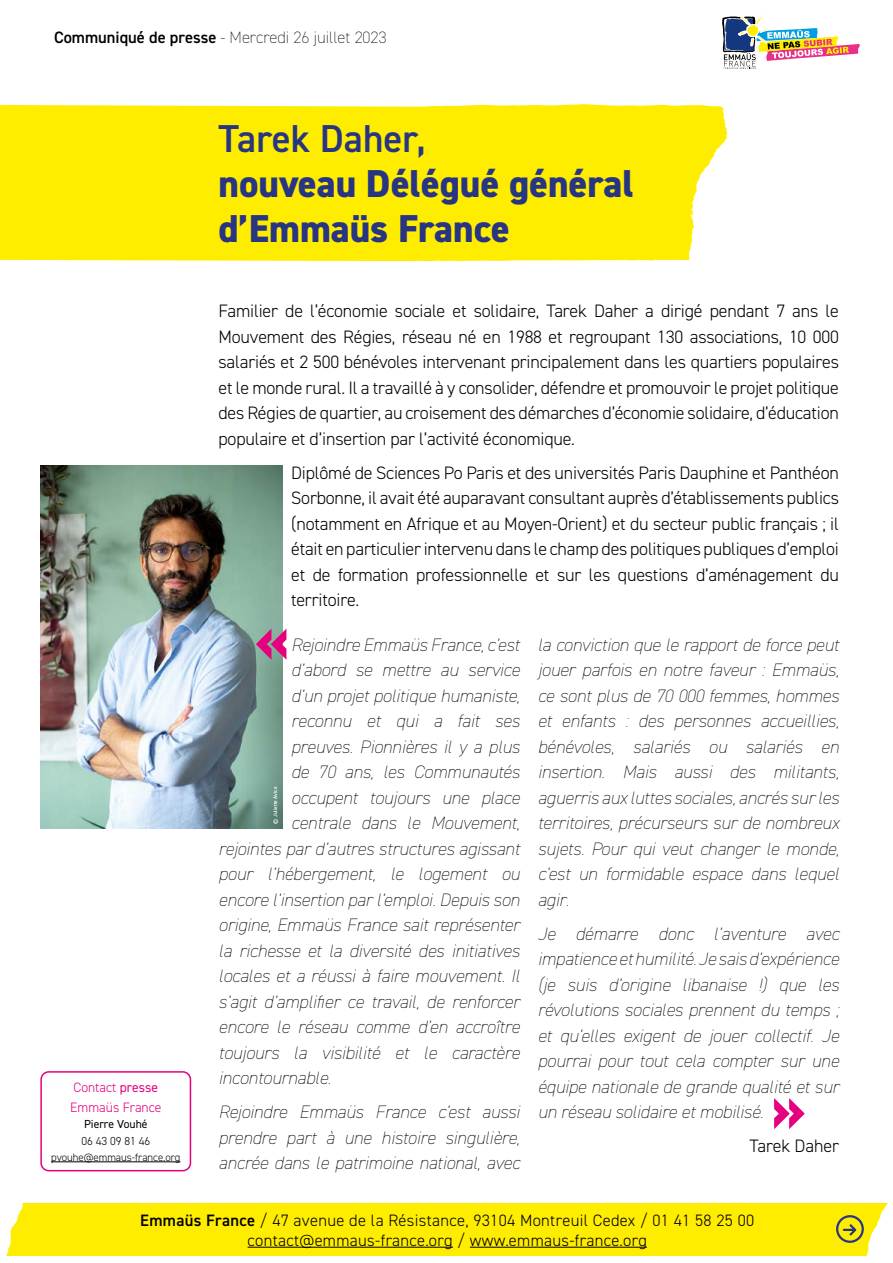
<style>
.page{position:relative;width:893px;height:1263px;background:#fff}
.page>*{position:absolute;margin:0;border:0;box-sizing:border-box;transform-origin:0 0}
.t1{font:800 67.5px "DIN2014";color:#e6007d}
.t2{font:800 39px/45px "DIN2014";color:#283583}
.t3{font:600 39px "DIN2014";color:#283583}
.t4{font:italic 200 18px/25.5px "DIN2014";letter-spacing:-.005em;color:#000;text-align:justify}
.t5{font:300 18px/25.5px "DIN2014";letter-spacing:-.01em;color:#000;text-align:justify}
.t6{font:300 16.5px/19.8px "DIN2014";letter-spacing:.02em;color:#000;text-align:center}
.t7{font:200 16.5px "DIN2014";color:#000}
.t8{font:300 13.65px/19px "DIN2014";color:#e6007d}
.t9{font:11.7px "DIN2014";color:#000}
.t10{font:300 11.7px "DIN2014";color:#000}
.t11{font:300 10.8px "DIN2014";color:#000}
.t12{font:600 5.4px "DIN2014";color:#fff}
.s1{font-weight:600}
.s2{font-weight:400}
</style>
<div class="page">
<div style="left:0;top:104px;width:727px;height:158px;background:#ffed00"></div>
<svg style="left:722px;top:14px;width:138px;height:55px"></svg>
<hr style="left:51px;top:1161px;width:129px;height:1px;background:#000">
<div style="left:40px;top:1071px;width:151px;height:100px;border:2px solid #e6007d;border-radius:8px"></div>
<div style="left:6px;top:1203px;width:882px;height:52px;background:#ffed00"></div>
<hr style="left:248px;top:1247px;width:205px;height:1px;background:#000">
<hr style="left:470px;top:1247px;width:177px;height:1px;background:#000">
<img style="left:40px;top:465px;width:243px;height:363px">
<svg style="left:843px;top:1224px;width:13px;height:11px"></svg>
<div style="left:836px;top:1215px;width:28px;height:28px;border:2px solid #283583;border-radius:50%"></div>
<p class="t7" style="left:54px;top:27px;width:334px"><span class="s1">Communiqué de presse</span> - Mercredi 26 juillet 2023</p>
<p class="t8" style="left:70px;top:1078px;width:93px">Contact <span class="s2">presse<br></span>Emmaüs France</p>
<p class="t9" style="left:84px;top:1117px;width:65px">Pierre Vouhé</p>
<p class="t10" style="left:81px;top:1134px;width:70px">06 43 09 81 46</p>
<p class="t11" style="left:51px;top:1150px;width:131px">pvouhe@emmaus-france.org</p>
<h2 class="t3" style="left:218px;top:113px;width:209px">Tarek Daher,</h2>
<h2 class="t2" style="left:218px;top:161px;width:417px">nouveau Délégué général d’Emmaüs France</h2>
<p class="t5" style="left:218px;top:298px;width:622px">Familier de l’économie sociale et solidaire, Tarek Daher a dirigé pendant 7 ans le Mouvement des Régies, réseau né en 1988 et regroupant 130 associations, 10 000 salariés et 2 500 bénévoles intervenant principalement dans les quartiers populaires et le monde rural. Il a travaillé à y consolider, défendre et promouvoir le projet politique des Régies de quartier, au croisement des démarches d’économie solidaire, d’éducation populaire et d’insertion par l’activité économique.</p>
<p class="t5" style="left:291px;top:460px;width:549px">Diplômé de Sciences Po Paris et des universités Paris Dauphine et Panthéon Sorbonne, il avait été auparavant consultant auprès d’établissements publics (notamment en Afrique et au Moyen-Orient) et du secteur public français ; il était en particulier intervenu dans le champ des politiques publiques d’emploi et de formation professionnelle et sur les questions d’aménagement du territoire.</p>
<p class="t4" style="left:291px;top:632px;width:230px">Rejoindre Emmaüs France, c’est</p>
<p class="t4" style="left:291px;top:657px;width:230px">d’abord se mettre au service</p>
<p class="t4" style="left:291px;top:683px;width:230px">d’un projet politique humaniste,</p>
<p class="t4" style="left:291px;top:708px;width:230px">reconnu et qui a fait ses</p>
<p class="t4" style="left:291px;top:734px;width:230px">preuves. Pionnières il y a plus</p>
<p class="t4" style="left:291px;top:759px;width:230px">de 70 ans, les Communautés</p>
<p class="t4" style="left:291px;top:785px;width:230px">occupent toujours une place</p>
<p class="t4" style="left:291px;top:810px;width:230px">centrale dans le Mouvement,</p>
<p class="t4" style="left:218px;top:836px;width:303px">rejointes par d’autres structures agissant</p>
<p class="t4" style="left:218px;top:861px;width:303px">pour l’hébergement, le logement ou</p>
<p class="t4" style="left:218px;top:887px;width:303px">encore l’insertion par l’emploi. Depuis son</p>
<p class="t4" style="left:218px;top:912px;width:303px">origine, Emmaüs France sait représenter</p>
<p class="t4" style="left:218px;top:938px;width:303px">la richesse et la diversité des initiatives</p>
<p class="t4" style="left:218px;top:963px;width:303px">locales et a réussi à faire mouvement. Il</p>
<p class="t4" style="left:218px;top:989px;width:303px">s’agit d’amplifier ce travail, de renforcer</p>
<p class="t4" style="left:218px;top:1014px;width:303px">encore le réseau comme d’en accroître</p>
<p class="t4" style="left:218px;top:1040px;width:303px">toujours la visibilité et le caractère</p>
<p class="t4" style="left:218px;top:1065px;width:114px">incontournable.</p>
<p class="t4" style="left:218px;top:1099px;width:303px">Rejoindre Emmaüs France c’est aussi prendre part à une histoire singulière, ancrée dans le patrimoine national, avec</p>
<h1 class="t1" style="left:254px;top:595px;width:37px">«</h1>
<p class="t4" style="left:538px;top:632px;width:303px">la conviction que le rapport de force peut jouer parfois en notre faveur : Emmaüs, ce sont plus de 70 000 femmes, hommes et enfants : des personnes accueillies, bénévoles, salariés ou salariés en insertion. Mais aussi des militants, aguerris aux luttes sociales, ancrés sur les territoires, précurseurs sur de nombreux sujets. Pour qui veut changer le monde, c’est un formidable espace dans lequel agir.</p>
<p class="t4" style="left:538px;top:921px;width:303px">Je démarre donc l’aventure avec impatience et humilité. Je sais d’expérience (je suis d’origine libanaise !) que les révolutions sociales prennent du temps ; et qu’elles exigent de jouer collectif. Je pourrai pour tout cela compter sur une équipe nationale de grande qualité et sur un réseau solidaire et mobilisé.</p>
<p class="t5" style="left:749px;top:1133px;width:91px">Tarek Daher</p>
<p class="t12" style="left:272px;top:823px;width:38px;rotate:-90deg">© Juliette Avice</p>
<h1 class="t1" style="left:772px;top:1064px;width:37px">»</h1>
<p class="t6" style="left:140px;top:1210px;width:615px"><span class="s1">Emmaüs France</span> / 47 avenue de la Résistance, 93104 Montreuil Cedex / 01 41 58 25 00 contact@emmaus-france.org / www.emmaus-france.org</p>
</div>
